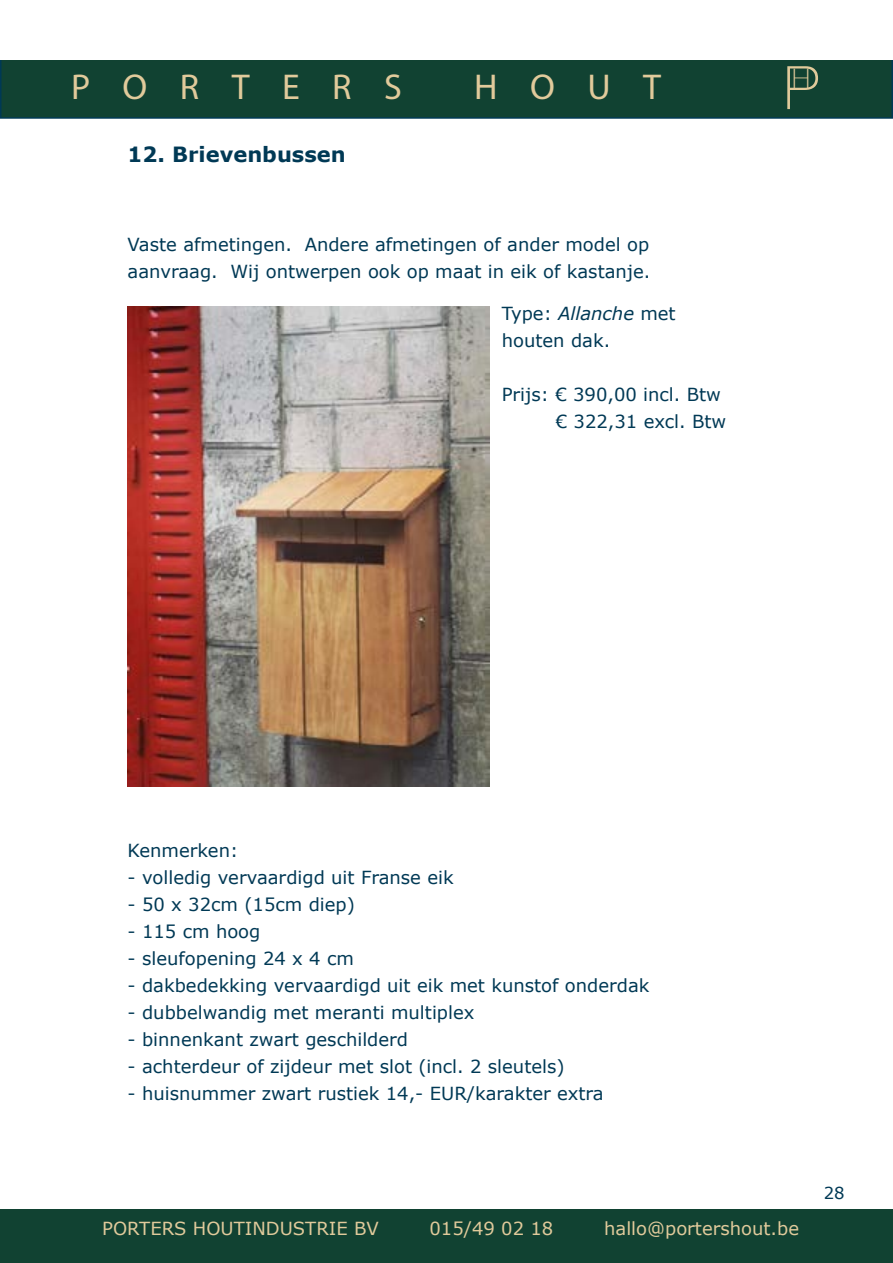
<style>
.page{position:relative;width:893px;height:1263px;background:#fff}
.page>*{position:absolute;margin:0;border:0;box-sizing:border-box;transform-origin:0 0}
.t1{font:100 60px "Helvetica Neue";color:#e1ca9b}
.t2{font:36px "Myriad Pro";letter-spacing:.9em;color:#e1ca9b}
.t3{font:100 26.85px "Helvetica Neue";color:#e1ca9b}
.t4{font:700 21px "Verdana";color:#003955}
.t5{font:18px/27px "Verdana";color:#003955}
.t6{font:18px "Verdana";color:#e1ca9b}
.t7{font:16.5px "Verdana";color:#003955}
.s1{font-style:italic}
</style>
<div class="page">
<div style="left:0;top:54px;width:893px;height:65px;background:#114232;border:2px solid #003955"></div>
<div style="left:0;top:1209px;width:893px;height:54px;background:#114232"></div>
<div style="left:0;top:0;width:893px;height:60px;background:#fff"></div>
<img style="left:128px;top:306px;width:361px;height:481px">
<h2 class="t2" style="left:71px;top:66px;width:332px">PORTERS</h2>
<h2 class="t2" style="left:474px;top:66px;width:188px">HOUT</h2>
<h1 class="t1" style="left:783px;top:53px;width:37px">P</h1>
<h3 class="t3" style="left:792px;top:63px;width:19px">H</h3>
<p class="t4" style="left:128px;top:146px;width:220px">12. Brievenbussen</p>
<p class="t5" style="left:128px;top:232px;width:524px">Vaste afmetingen. Andere afmetingen of ander model op aanvraag. Wij ontwerpen ook op maat in eik of kastanje.</p>
<p class="t5" style="left:502px;top:301px;width:175px">Type: <span class="s1">Allanche</span> met houten dak.</p>
<p class="t5" style="left:502px;top:382px;width:226px;text-align:right">Prijs: € 390,00 incl. Btw € 322,31 excl. Btw</p>
<p class="t5" style="left:128px;top:838px;width:112px">Kenmerken:</p>
<p class="t5" style="left:128px;top:865px;width:328px">- volledig vervaardigd uit Franse eik</p>
<p class="t5" style="left:128px;top:892px;width:229px">- 50 x 32cm (15cm diep)</p>
<p class="t5" style="left:128px;top:919px;width:134px">- 115 cm hoog</p>
<p class="t5" style="left:128px;top:946px;width:228px">- sleufopening 24 x 4 cm</p>
<p class="t5" style="left:128px;top:973px;width:523px">- dakbedekking vervaardigd uit eik met kunstof onderdak</p>
<p class="t5" style="left:128px;top:1000px;width:348px">- dubbelwandig met meranti multiplex</p>
<p class="t5" style="left:128px;top:1027px;width:282px">- binnenkant zwart geschilderd</p>
<p class="t5" style="left:128px;top:1054px;width:439px">- achterdeur of zijdeur met slot (incl. 2 sleutels)</p>
<p class="t5" style="left:128px;top:1081px;width:478px">- huisnummer zwart rustiek 14,- EUR/karakter extra</p>
<p class="t6" style="left:102px;top:1221px;width:278px">PORTERS HOUTINDUSTRIE BV</p>
<p class="t6" style="left:430px;top:1221px;width:125px">015/49 02 18</p>
<p class="t6" style="left:604px;top:1221px;width:197px">hallo@portershout.be</p>
<p class="t7" style="left:824px;top:1185px;width:22px">28</p>
</div>
